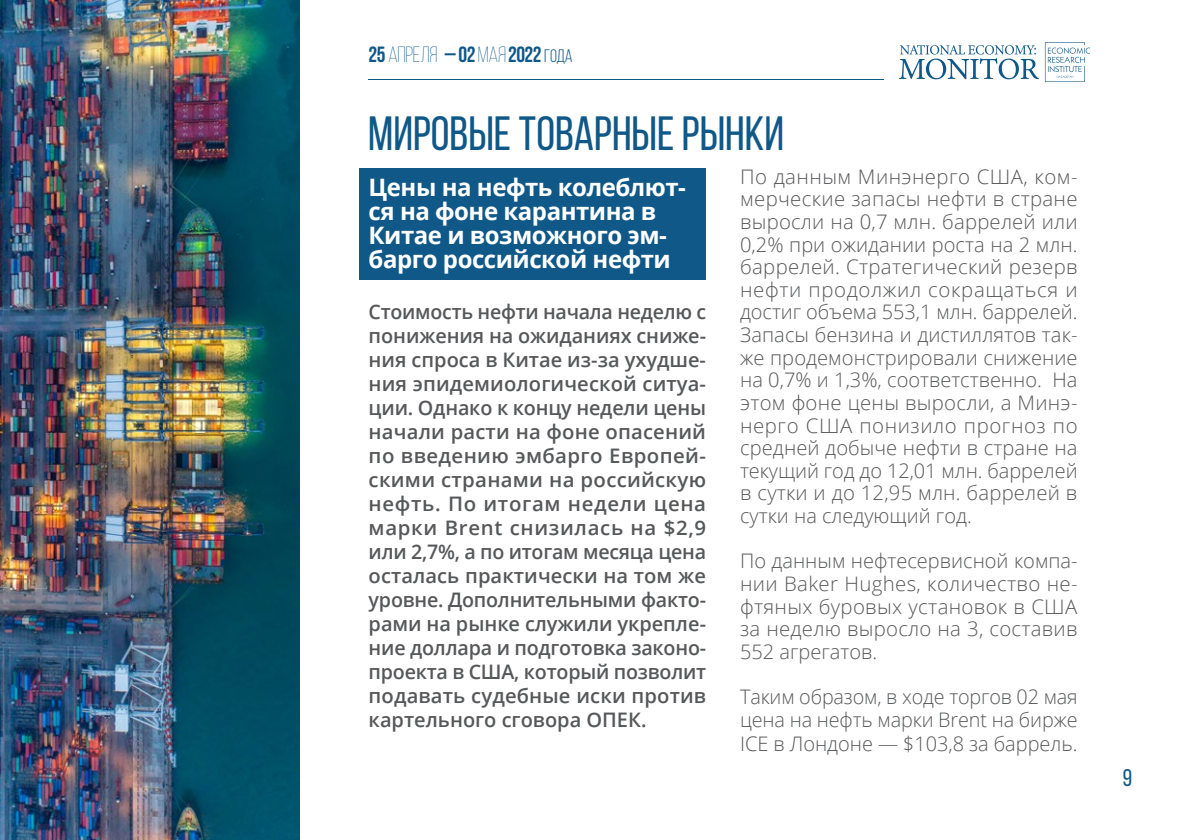
<style>
.page{position:relative;width:1191px;height:840px;background:#fff}
.page>*{position:absolute;margin:0;border:0;box-sizing:border-box;transform-origin:0 0}
.Заголовки{font:48px "Bebas Neue";color:#0f5888}
.Жирный_пьяный{font:700 24px/24px "Open Sans";letter-spacing:-.02em;color:#fff}
.t1{font:24px "Bebas Neue";color:#0f5888}
.t2{font:700 22px "Bebas Neue";letter-spacing:-.02em;color:#0f5889}
.Paragraph_Style_1{font:300 20px/22.6px "Open Sans";color:#57585a;text-align:justify}
.Paragraph_Style_1-2{font:600 20px/24px "Open Sans";letter-spacing:.005em;color:#57585a;text-align:justify}
.s1{font-weight:300}
.s2{font-weight:400;font-size:18px}
</style>
<div class="page">
<svg style="left:899px;top:45px;width:140px;height:34px"></svg>
<svg style="left:1045px;top:42px;width:45px;height:40px"></svg>
<hr style="left:369px;top:79px;width:514px;height:1px;background:#0f5888">
<img style="left:0;top:0;width:299px;height:839px">
<div style="left:359px;top:168px;width:346px;height:111px;background:#0f5888"></div>
<p class="t2" style="left:369px;top:42px;width:206px">25 <span class="s1">АПРЕЛЯ</span> – 02 <span class="s1">мая</span>2022 <span class="s2">года</span></p>
<p class="Заголовки" style="left:368px;top:107px;width:417px">МИРОВЫЕ ТОВАРНЫЕ РЫНКИ</p>
<p class="Жирный_пьяный" style="left:369px;top:175px;width:319px">Цены на нефть колеблют&shy;ся на фоне карантина в<br>Китае и возможного эм&shy;барго российской нефти</p>
<p class="Paragraph_Style_1-2" style="left:369px;top:299px;width:339px">Стоимость нефти начала неделю с понижения на ожиданиях сниже&shy;ния спроса в Китае из-за ухудше&shy;ния эпидемиологической ситуа&shy;ции. Однако к концу недели цены начали расти на фоне опасений по введению эмбарго Европей&shy;скими странами на российскую нефть. По итогам недели цена марки Brent снизилась на $2,9 или 2,7%, а по итогам месяца цена осталась практически на том же уровне. Дополнительными факто&shy;рами на рынке служили укрепле&shy;ние доллара и подготовка законо&shy;проекта в США, который позволит подавать судебные иски против картельного сговора ОПЕК.</p>
<p class="Paragraph_Style_1" style="left:740px;top:164px;width:339px">По данным Минэнерго США, ком&shy;мерческие запасы нефти в стране выросли на 0,7 млн. баррелей или 0,2% при ожидании роста на 2 млн. баррелей. Стратегический резерв нефти продолжил сокращаться и достиг объема 553,1 млн. баррелей.<br>Запасы бензина и дистиллятов так&shy;же продемонстрировали снижение на 0,7% и 1,3%, соответственно. На этом фоне цены выросли, а Минэ&shy;нерго США понизило прогноз по средней добыче нефти в стране на текущий год до 12,01 млн. баррелей в сутки и до 12,95 млн. баррелей в сутки на следующий год.</p>
<p class="Paragraph_Style_1" style="left:740px;top:549px;width:339px">По данным нефтесервисной компа&shy;нии Baker Hughes, количество не&shy;фтяных буровых установок в США за неделю выросло на 3, составив 552 агрегатов.</p>
<p class="Paragraph_Style_1" style="left:740px;top:684px;width:339px;line-height:23.2px">Таким образом, в ходе торгов 02 мая цена на нефть марки Brent на бирже ICE в Лондоне — $103,8 за баррель.</p>
<p class="t1" style="left:1122px;top:764px;width:11px">9</p>
</div>
